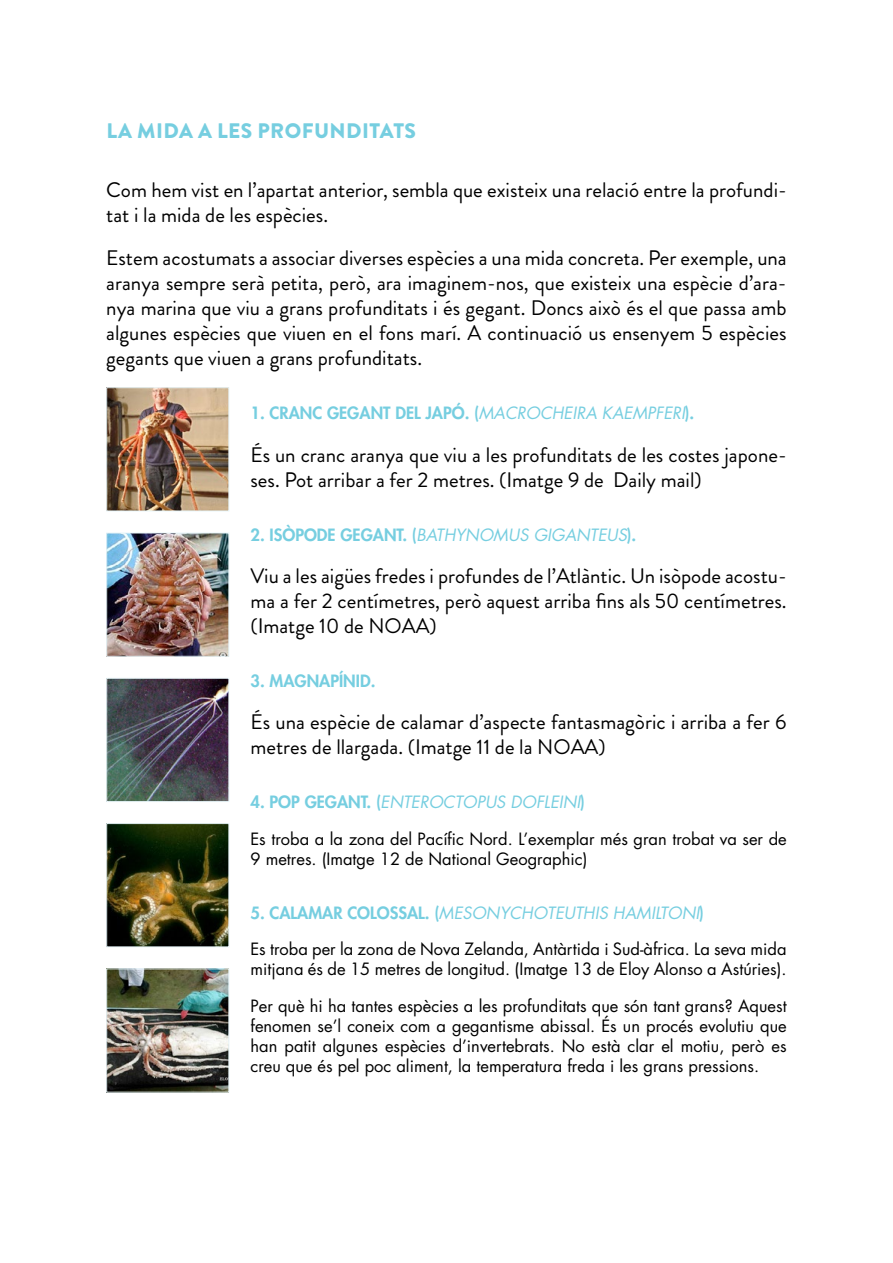
<style>
.page{position:relative;width:893px;height:1263px;background:#fff}
.page>*{position:absolute;margin:0;border:0;box-sizing:border-box;transform-origin:0 0}
.t1{font:21px/25.2px "Brandon Grotesque";color:#000}
.t2{font:900 21px "Brandon Grotesque";letter-spacing:.02em;color:#76cee0}
.t3{font:16.5px/19.8px "Futura Std";color:#000}
.t4{font:800 16.5px "Futura Std";color:#76cee0}
.t5{font:italic 16.5px "Futura Std";color:#76cee0}
.s1{font-weight:400;font-style:italic}
.s2{font-weight:800;font-style:normal}
</style>
<div class="page">
<img style="left:108px;top:389px;width:119px;height:120px">
<div style="left:106px;top:387px;width:123px;height:124px;border:1px solid #e8f5f9"></div>
<img style="left:108px;top:535px;width:119px;height:120px">
<div style="left:106px;top:533px;width:123px;height:124px;border:1px solid #e8f5f9"></div>
<img style="left:108px;top:680px;width:119px;height:120px">
<div style="left:106px;top:678px;width:123px;height:124px;border:1px solid #e8f5f9"></div>
<img style="left:108px;top:825px;width:119px;height:120px">
<div style="left:106px;top:823px;width:123px;height:124px;border:1px solid #e8f5f9"></div>
<img style="left:108px;top:970px;width:119px;height:120px">
<div style="left:106px;top:968px;width:123px;height:124px;border:1px solid #e8f5f9"></div>
<p class="t2" style="left:106px;top:116px;width:309px">LA MI DA A LES PROFUNDITATS</p>
<p class="t1" style="left:106px;top:178px;width:682px">Com hem vist en l’apartat anterior, sembla que existeix una relació entre la profundi&shy;tat i la mida de les espècies.</p>
<p class="t1" style="left:106px;top:245px;width:682px;text-align:justify">Estem acostumats a associar diverses espècies a una mida concreta. Per exemple, una aranya sempre serà petita, però, ara imaginem-nos, que existeix una espècie d’ara&shy;nya marina que viu a grans profunditats i és gegant. Doncs això és el que passa amb algunes espècies que viuen en el fons marí. A continuació us ensenyem 5 espècies gegants que viuen a grans profunditats.</p>
<p class="t4" style="left:250px;top:403px;width:121px">1. CRANC GEGANT</p>
<p class="t4" style="left:395px;top:403px;width:111px">DEL JAPÓ. (<span class="s1">MACR</span></p>
<p class="t5" style="left:526px;top:403px;width:170px">OCHEIRA KAEMPFERI<span class="s2">).</span></p>
<p class="t1" style="left:250px;top:442px;width:538px">És un cranc aranya que viu a les profunditats de les costes japone&shy;ses. Pot arribar a fer 2 metres. (Imatge 9 de Daily mail)</p>
<p class="t4" style="left:250px;top:524px;width:256px">2. ISÒPODE GEGANT. (<span class="s1">BATHYNOMUS</span></p>
<p class="t5" style="left:534px;top:524px;width:31px">GIGANT</p>
<p class="t5" style="left:598px;top:524px;width:40px">EUS<span class="s2">).</span></p>
<p class="t1" style="left:250px;top:563px;width:538px;text-align:justify">Viu a les aigües fredes i profundes de l’Atlàntic. Un isòpode acostu&shy;ma a fer 2 centímetres, però aquest arriba fins als 50 centímetres. (Imatge 10 de NOAA)</p>
<p class="t4" style="left:250px;top:670px;width:126px">3. MAGNAPÍNID.</p>
<p class="t1" style="left:250px;top:710px;width:538px">És una espècie de calamar d’aspecte fantasmagòric i arriba a fer 6 metres de llargada. (Imatge 11 de la NOAA)</p>
<p class="t4" style="left:250px;top:792px;width:237px">4. POP GEGANT. (<span class="s1">ENTEROCTOPUS</span></p>
<p class="t5" style="left:511px;top:792px;width:76px">DOFL EINI<span class="s2">)</span></p>
<p class="t3" style="left:250px;top:829px;width:538px">Es troba a la zona del Pacífic Nord. L’exemplar més gran trobat va ser de<br>9 metres. (Imatge 12 de National Geographic)</p>
<p class="t4" style="left:250px;top:902px;width:41px">5. CALAMA</p>
<p class="t4" style="left:333px;top:902px;width:35px">R COLOSSAL</p>
<p class="t5" style="left:425px;top:902px;width:281px"><span class="s2">. (</span>MESON YCHOTEUTHIS HAM ILTONI<span class="s2">)</span></p>
<p class="t3" style="left:250px;top:940px;width:538px">Es troba per la zona de Nova Zelanda, Antàrtida i Sud-àfrica. La seva mida mitjana és de 15 metres de longitud. (Imatge 13 de Eloy Alonso a Astúries).</p>
<p class="t3" style="left:250px;top:996px;width:538px;text-align:justify">Per què hi ha tantes espècies a les profunditats que són tant grans? Aquest fenomen se’l coneix com a gegantisme abissal. És un procés evolutiu que han patit algunes espècies d’invertebrats. No està clar el motiu, però es creu que és pel poc aliment, la temperatura freda i les grans pressions.</p>
</div>
